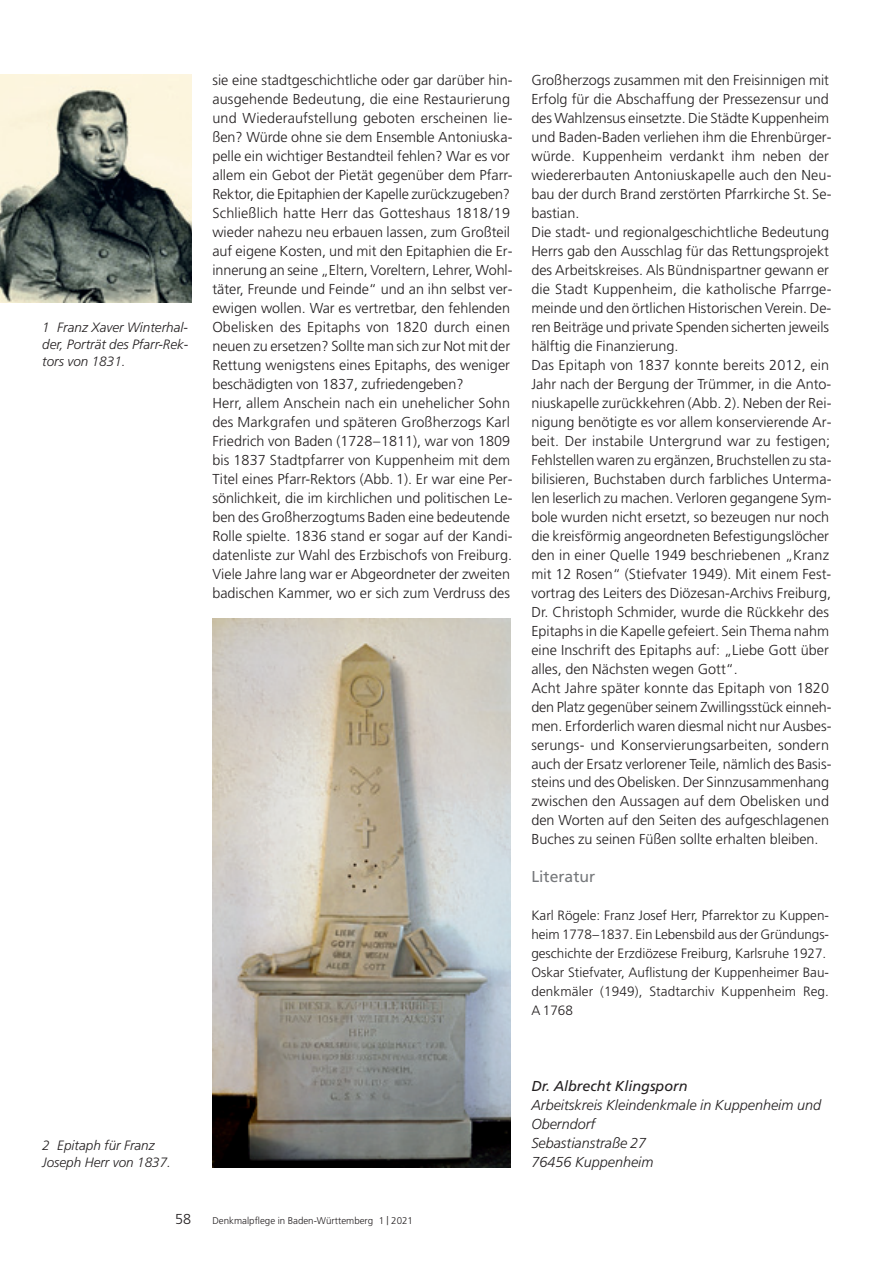
<style>
.page{position:relative;width:893px;height:1263px;background:#fff}
.page>*{position:absolute;margin:0;border:0;box-sizing:border-box;transform-origin:0 0}
.t1{font:15.75px "Frutiger";color:#76787b}
.t2{font:300 14.4px/19px "Frutiger";color:#231f20}
.t3{font:italic 300 14.4px/19px "Frutiger";color:#231f20}
.t4{font:italic 14.4px "Frutiger";color:#231f20}
.t5{font:300 13.5px/19px "Frutiger";color:#231f20}
.t6{font:italic 300 13.5px/17.2px "Frutiger";color:#231f20;text-align:justify}
.t7{font:300 9.75px "Frutiger";color:#231f20}
.s1{font-size:12px}
</style>
<div class="page">
<img style="left:213px;top:618px;width:297px;height:549px">
<img style="left:0;top:74px;width:191px;height:229px">
<p class="t6" style="left:42px;top:320px;width:148px">1 Franz Xaver Winterhal&shy;der, Porträt des Pfarr-Rek&shy;tors von 1831.</p>
<p class="t2" style="left:212px;top:72px;width:302px">sie eine stadtgeschichtliche oder gar darüber hin&shy;ausgehende Bedeutung, die eine Restaurierung und Wiederaufstellung geboten erscheinen lie&shy;ßen? Würde ohne sie dem Ensemble Antoniuska&shy;pelle ein wichtiger Bestandteil fehlen? War es vor allem ein Gebot der Pietät gegenüber dem Pfarr-Rektor, die Epitaphien der Kapelle zurückzugeben?<br>Schließlich hatte Herr das Gotteshaus 1818/19 wieder nahezu neu erbauen lassen, zum Großteil auf eigene Kosten, und mit den Epitaphien die Er&shy;innerung an seine „Eltern, Voreltern, Lehrer, Wohl&shy;täter, Freunde und Feinde“ und an ihn selbst ver&shy;ewigen wollen. War es vertretbar, den fehlenden Obelisken des Epitaphs von 1820 durch einen neuen zu ersetzen? Sollte man sich zur Not mit der Rettung wenigstens eines Epitaphs, des weniger beschädigten von 1837, zufriedengeben?<br>Herr, allem Anschein nach ein unehelicher Sohn des Markgrafen und späteren Großherzogs Karl Friedrich von Baden (1728– 1811), war von 1809 bis 1837 Stadtpfarrer von Kuppenheim mit dem Titel eines Pfarr-Rektors (Abb. 1). Er war eine Per&shy;sönlichkeit, die im kirchlichen und politischen Le&shy;ben des Großherzogtums Baden eine bedeutende Rolle spielte. 1836 stand er sogar auf der Kandi&shy;datenliste zur Wahl des Erzbischofs von Freiburg.<br>Viele Jahre lang war er Abgeordneter der zweiten badischen Kammer, wo er sich zum Verdruss des</p>
<p class="t2" style="left:531px;top:72px;width:302px">Großherzogs zusammen mit den Freisinnigen mit Erfolg für die Abschaffung der Pressezensur und des Wahlzensus einsetzte. Die Städte Kuppenheim und Baden- Baden verliehen ihm die Ehrenbürger&shy;würde. Kuppenheim verdankt ihm neben der wiedererbauten Antoniuskapelle auch den Neu&shy;bau der durch Brand zerstörten Pfarrkirche St. Se&shy;bastian.<br>Die stadt- und regionalgeschichtliche Bedeutung Herrs gab den Ausschlag für das Rettungsprojekt des Arbeitskreises. Als Bündnispartner gewann er die Stadt Kuppenheim, die katholische Pfarrge&shy;meinde und den örtlichen Historischen Verein. De&shy;ren Beiträge und private Spenden sicherten jeweils hälftig die Finanzierung.<br>Das Epitaph von 1837 konnte bereits 2012, ein Jahr nach der Bergung der Trümmer, in die Anto&shy;niuskapelle zurückkehren (Abb. 2). Neben der Rei&shy;nigung benötigte es vor allem konservierende Ar&shy;beit. Der instabile Untergrund war zu festigen; Fehlstellen waren zu ergänzen, Bruchstellen zu sta&shy;bilisieren, Buchstaben durch farbliches Unterma&shy;len leserlich zu machen. Verloren gegangene Sym&shy;bole wurden nicht ersetzt, so bezeugen nur noch die kreisförmig angeordneten Befestigungslöcher den in einer Quelle 1949 beschriebenen „Kranz mit 12 Rosen“ (Stiefvater 1949). Mit einem Fest&shy;vortrag des Leiters des Diözesan-Archivs Freiburg, Dr. Christoph Schmider, wurde die Rückkehr des Epitaphs in die Kapelle gefeiert. Sein Thema nahm eine Inschrift des Epitaphs auf: „Liebe Gott über alles, den Nächsten wegen Gott“.<br>Acht Jahre später konnte das Epitaph von 1820 den Platz gegenüber seinem Zwillingsstück einneh - men. Erforderlich waren diesmal nicht nur Ausbes - serungs- und Konservierungsarbeiten, sondern auch der Ersatz verlorener Teile, nämlich des Basis - steins und des Obelisken. Der Sinnzusammenhang zwischen den Aussagen auf dem Obelisken und den Worten auf den Seiten des aufgeschlagenen Buches zu seinen Füßen sollte erhalten bleiben.</p>
<p class="t1" style="left:531px;top:871px;width:65px">Literatur</p>
<p class="t5" style="left:531px;top:907px;width:299px">Karl Rögele: Franz Josef Herr, Pfarrektor zu Kuppen&shy;heim 1778– 1837. Ein Lebensbild aus der Gründungs - geschichte der Erzdiözese Freiburg, Karlsruhe 1927.<br>Oskar Stiefvater, Auflistung der Kuppenheimer Bau&shy;denkmäler (1949), Stadtarchiv Kuppenheim Reg.<br>A 1768</p>
<p class="t6" style="left:42px;top:1138px;width:130px">2 Epitaph für Franz<br>Joseph Herr von 1837.</p>
<p class="t2" style="left:175px;top:1211px;width:18px">58</p>
<p class="t7" style="left:212px;top:1217px;width:202px">Denkmalpflege in Baden-Württemberg 1 <span class="s1">|</span> 2021</p>
<p class="t4" style="left:531px;top:1080px;width:158px">Dr. Albrecht Klingsporn</p>
<p class="t3" style="left:531px;top:1097px;width:291px">Arbeitskreis Kleindenkmale in Kuppenheim und<br>Oberndorf<br>Sebastianstraße 27<br>76456 Kuppenheim</p>
</div>
